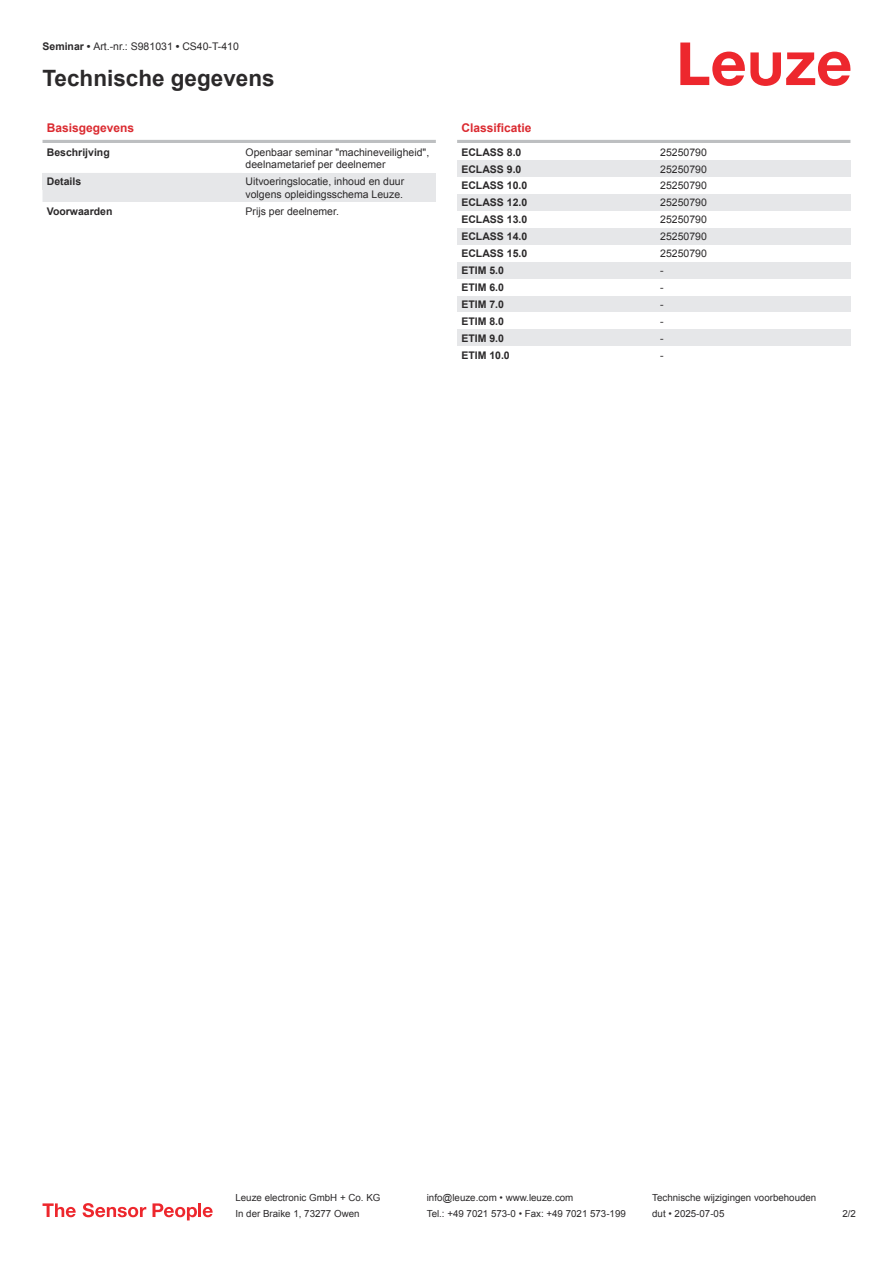
<style>
.page{position:relative;width:893px;height:1263px;background:#fff}
.page>*{position:absolute;margin:0;border:0;box-sizing:border-box;transform-origin:0 0}
.t1{font:700 22.5px "Arial";color:#2b292a}
.t2{font:700 12px "Arial";color:#db2a30}
.t3{font:10.5px/12.6px "Arial";color:#2b292a}
.t4{font:700 10.5px "Arial";color:#2b292a}
.t5{font:9.75px "Arial";color:#2b292a}
.s1{font-weight:700}
</style>
<div class="page">
<svg style="left:680px;top:43px;width:170px;height:43px"></svg>
<div style="left:43px;top:190px;width:199px;height:12px;background:#e6e7e9"></div>
<hr style="left:43px;top:140px;width:393px;height:3px;background:#bdbfc1">
<div style="left:43px;top:173px;width:199px;height:17px;background:#e6e7e9"></div>
<div style="left:242px;top:173px;width:194px;height:29px;background:#e6e7e9"></div>
<hr style="left:457px;top:140px;width:393px;height:3px;background:#bdbfc1">
<div style="left:457px;top:160px;width:200px;height:17px;background:#e6e7e9"></div>
<div style="left:657px;top:160px;width:193px;height:17px;background:#e6e7e9"></div>
<div style="left:457px;top:194px;width:200px;height:17px;background:#e6e7e9"></div>
<div style="left:657px;top:194px;width:193px;height:17px;background:#e6e7e9"></div>
<div style="left:457px;top:228px;width:200px;height:17px;background:#e6e7e9"></div>
<div style="left:657px;top:228px;width:193px;height:17px;background:#e6e7e9"></div>
<div style="left:457px;top:262px;width:200px;height:17px;background:#e6e7e9"></div>
<div style="left:657px;top:262px;width:193px;height:17px;background:#e6e7e9"></div>
<div style="left:457px;top:296px;width:200px;height:16px;background:#e6e7e9"></div>
<div style="left:657px;top:296px;width:193px;height:16px;background:#e6e7e9"></div>
<div style="left:457px;top:329px;width:200px;height:17px;background:#e6e7e9"></div>
<div style="left:657px;top:329px;width:193px;height:17px;background:#e6e7e9"></div>
<svg style="left:43px;top:1203px;width:33px;height:14px"></svg>
<svg style="left:83px;top:1203px;width:63px;height:14px"></svg>
<svg style="left:153px;top:1203px;width:44px;height:17px"></svg>
<hr style="left:198px;top:1203px;width:3px;height:14px;background:#ed272d">
<svg style="left:203px;top:1207px;width:10px;height:10px"></svg>
<p class="t3" style="left:43px;top:41px;width:198px"><span class="s1">Seminar •</span> Art.-nr.: S981031 <span class="s1">•</span> CS40-T-410</p>
<h1 class="t1" style="left:43px;top:70px;width:234px">Technische gegevens</h1>
<p class="t2" style="left:47px;top:123px;width:89px">Basisgegevens</p>
<p class="t4" style="left:47px;top:148px;width:65px">Beschrijving</p>
<p class="t3" style="left:246px;top:147px;width:185px">Openbaar seminar "machineveiligheid", deelnametarief per deelnemer</p>
<p class="t4" style="left:47px;top:177px;width:36px">Details</p>
<p class="t3" style="left:246px;top:176px;width:160px">Uitvoeringslocatie, inhoud en duur volgens opleidingsschema Leuze.</p>
<p class="t4" style="left:47px;top:207px;width:67px">Voorwaarden</p>
<p class="t3" style="left:246px;top:206px;width:95px">Prijs per deelnemer.</p>
<p class="t2" style="left:461px;top:123px;width:72px">Classificatie</p>
<p class="t4" style="left:461px;top:148px;width:62px">ECLASS 8.0</p>
<p class="t3" style="left:660px;top:147px;width:48px">25250790</p>
<p class="t4" style="left:461px;top:165px;width:62px">ECLASS 9.0</p>
<p class="t3" style="left:660px;top:164px;width:48px">25250790</p>
<p class="t4" style="left:461px;top:182px;width:67px">ECLASS 10.0</p>
<p class="t3" style="left:660px;top:180px;width:48px">25250790</p>
<p class="t4" style="left:461px;top:199px;width:67px">ECLASS 12.0</p>
<p class="t3" style="left:660px;top:197px;width:48px">25250790</p>
<p class="t4" style="left:461px;top:216px;width:67px">ECLASS 13.0</p>
<p class="t3" style="left:660px;top:214px;width:48px">25250790</p>
<p class="t4" style="left:461px;top:233px;width:67px">ECLASS 14.0</p>
<p class="t3" style="left:660px;top:231px;width:48px">25250790</p>
<p class="t4" style="left:461px;top:249px;width:67px">ECLASS 15.0</p>
<p class="t3" style="left:660px;top:248px;width:48px">25250790</p>
<p class="t4" style="left:461px;top:266px;width:44px">ETIM 5.0</p>
<p class="t3" style="left:660px;top:265px;width:5px">-</p>
<p class="t4" style="left:461px;top:283px;width:44px">ETIM 6.0</p>
<p class="t3" style="left:660px;top:282px;width:5px">-</p>
<p class="t4" style="left:461px;top:300px;width:44px">ETIM 7.0</p>
<p class="t3" style="left:660px;top:299px;width:5px">-</p>
<p class="t4" style="left:461px;top:317px;width:44px">ETIM 8.0</p>
<p class="t3" style="left:660px;top:316px;width:5px">-</p>
<p class="t4" style="left:461px;top:334px;width:44px">ETIM 9.0</p>
<p class="t3" style="left:660px;top:333px;width:5px">-</p>
<p class="t4" style="left:461px;top:351px;width:50px">ETIM 10.0</p>
<p class="t3" style="left:660px;top:349px;width:5px">-</p>
<p class="t5" style="left:235px;top:1194px;width:146px">Leuze electronic GmbH + Co. KG</p>
<p class="t5" style="left:427px;top:1194px;width:148px">info@leuze.com • www.leuze.com</p>
<p class="t5" style="left:652px;top:1194px;width:166px">Technische wijzigingen voorbehouden</p>
<p class="t5" style="left:235px;top:1210px;width:126px">In der Braike 1, 73277 Owen</p>
<p class="t5" style="left:427px;top:1210px;width:201px">Tel.: +49 7021 573-0 • Fax: +49 7021 573-199</p>
<p class="t5" style="left:652px;top:1210px;width:74px">dut • 2025-07-05</p>
<p class="t5" style="left:842px;top:1210px;width:15px">2 /2</p>
</div>
